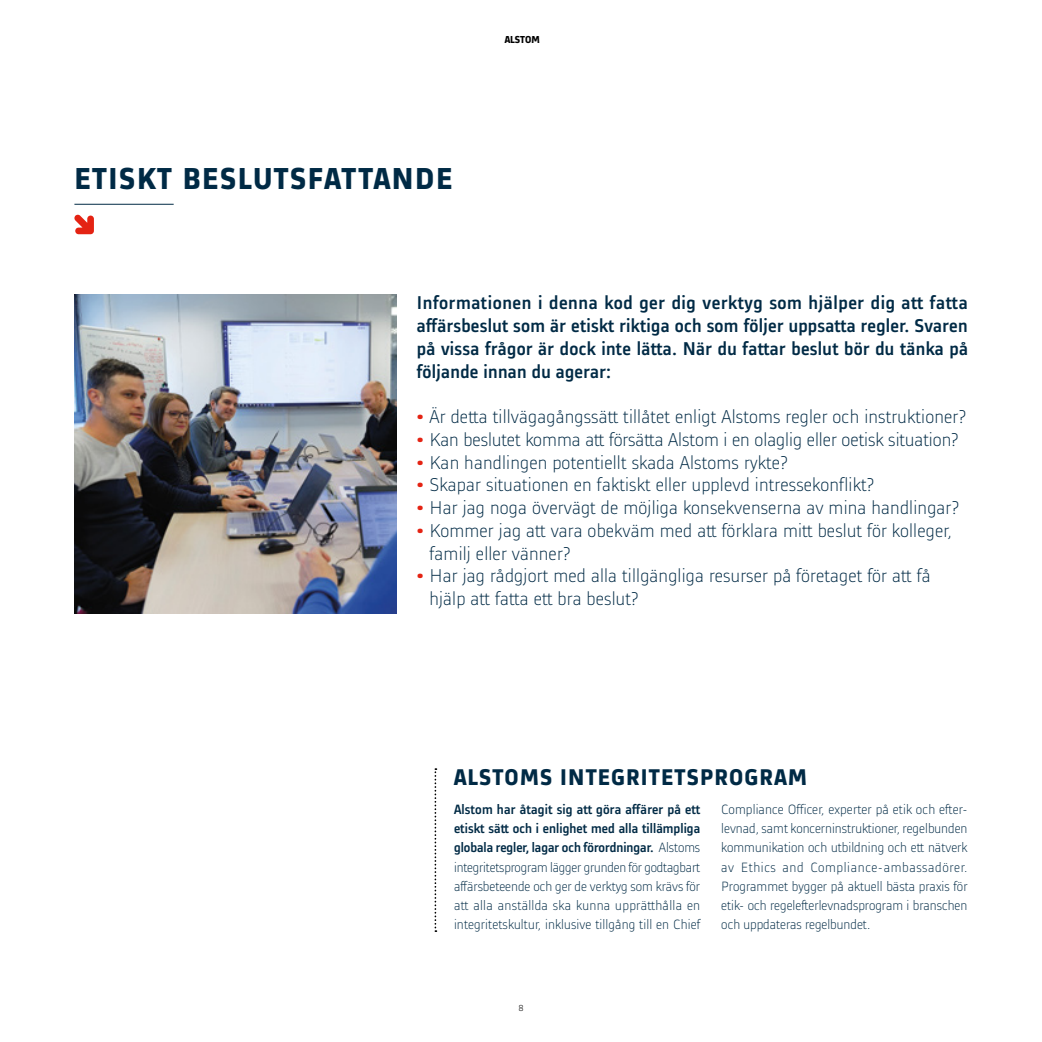
<style>
.page{position:relative;width:1042px;height:1042px;background:#fff}
.page>*{position:absolute;margin:0;border:0;box-sizing:border-box;transform-origin:0 0}
.t1{font:700 31.5px "Alstom";letter-spacing:.05em;color:#002a45}
.t2{font:700 23.62px "Alstom";letter-spacing:.05em;color:#002a45}
.t3{font:300 19.25px/22.8px "Alstom";letter-spacing:.01em;color:#002a45}
.t4{font:500 19.25px/22.8px "Alstom";letter-spacing:.015em;color:#002a45;text-align:justify}
.t5{font:300 14px/19.2px "Alstom";letter-spacing:.005em;color:#002a45;text-align:justify}
.t6{font:700 10.5px "Alstom";color:#000}
.t7{font:300 10.5px "Alstom";color:#000}
.s1{font-weight:900;font-size:24.5px;color:#e42313}
.s2{font-weight:500}
</style>
<div class="page">
<hr style="left:74px;top:204px;width:100px;height:1px;background:#002a45">
<svg style="left:74px;top:214px;width:20px;height:20px"></svg>
<svg style="left:434px;top:768px;width:2px;height:164px"></svg>
<img style="left:74px;top:294px;width:323px;height:319px">
<h1 class="t1" style="left:74px;top:157px;width:379px">ETISKT BESLUTSFATTANDE</h1>
<p class="t6" style="left:505px;top:32px;width:37px">ALSTOM</p>
<h3 class="t4" style="left:417px;top:290px;width:553px">Informationen i denna kod ger dig verktyg som hjälper dig att fatta affärsbeslut som är etiskt riktiga och som följer uppsatta regler. Svaren på vissa frågor är dock inte lätta. När du fattar beslut bör du tänka på följande innan du agerar:</h3>
<h3 class="t3" style="left:417px;top:404px;width:550px"><span class="s1">•</span> Är detta tillvägagångssätt tillåtet enligt Alstoms regler och instruktioner?</h3>
<h3 class="t3" style="left:417px;top:426px;width:543px"><span class="s1">•</span> Kan beslutet komma att försätta Alstom i en olaglig eller oetisk situation?</h3>
<h3 class="t3" style="left:417px;top:449px;width:372px"><span class="s1">•</span> Kan handlingen potentiellt skada Alstoms rykte?</h3>
<h3 class="t3" style="left:417px;top:472px;width:459px"><span class="s1">•</span> Skapar situationen en faktiskt eller upplevd intressekonflikt?</h3>
<h3 class="t3" style="left:417px;top:495px;width:543px"><span class="s1">•</span> Har jag noga övervägt de möjliga konsekvenserna av mina handlingar?</h3>
<h3 class="t3" style="left:429px;top:517px;width:524px;text-indent:-13px"><span class="s1">•</span> Kommer jag att vara obekväm med att förklara mitt beslut för kolleger, familj eller vänner?</h3>
<h3 class="t3" style="left:429px;top:563px;width:503px;text-indent:-13px"><span class="s1">•</span> Har jag rådgjort med alla tillgängliga resurser på företaget för att få hjälp att fatta ett bra beslut?</h3>
<h2 class="t2" style="left:454px;top:760px;width:354px">ALSTOMS INTEGRITETSPROGRAM</h2>
<p class="t5" style="left:454px;top:798px;width:248px"><span class="s2">Alstom har åtagit sig att göra affärer på ett etiskt sätt och i enlighet med alla tillämpliga globala regler, lagar och förordningar.</span> Alstoms integritetsprogram lägger grunden för godtagbart affärsbeteende och ger de verktyg som krävs för att alla anställda ska kunna upprätthålla en integritetskultur, inklusive tillgång till en Chief</p>
<p class="t5" style="left:721px;top:798px;width:248px;text-align:left">Compliance Officer, experter på etik och efter&shy;levnad, samt koncerninstruktioner, regelbunden kommunikation och utbildning och ett nätverk av Ethics and Compliance-ambassadörer.<br>Programmet bygger på aktuell bästa praxis för etik- och regelefterlevnadsprogram i branschen och uppdateras regelbundet.</p>
<p class="t7" style="left:518px;top:1000px;width:7px">8</p>
</div>
